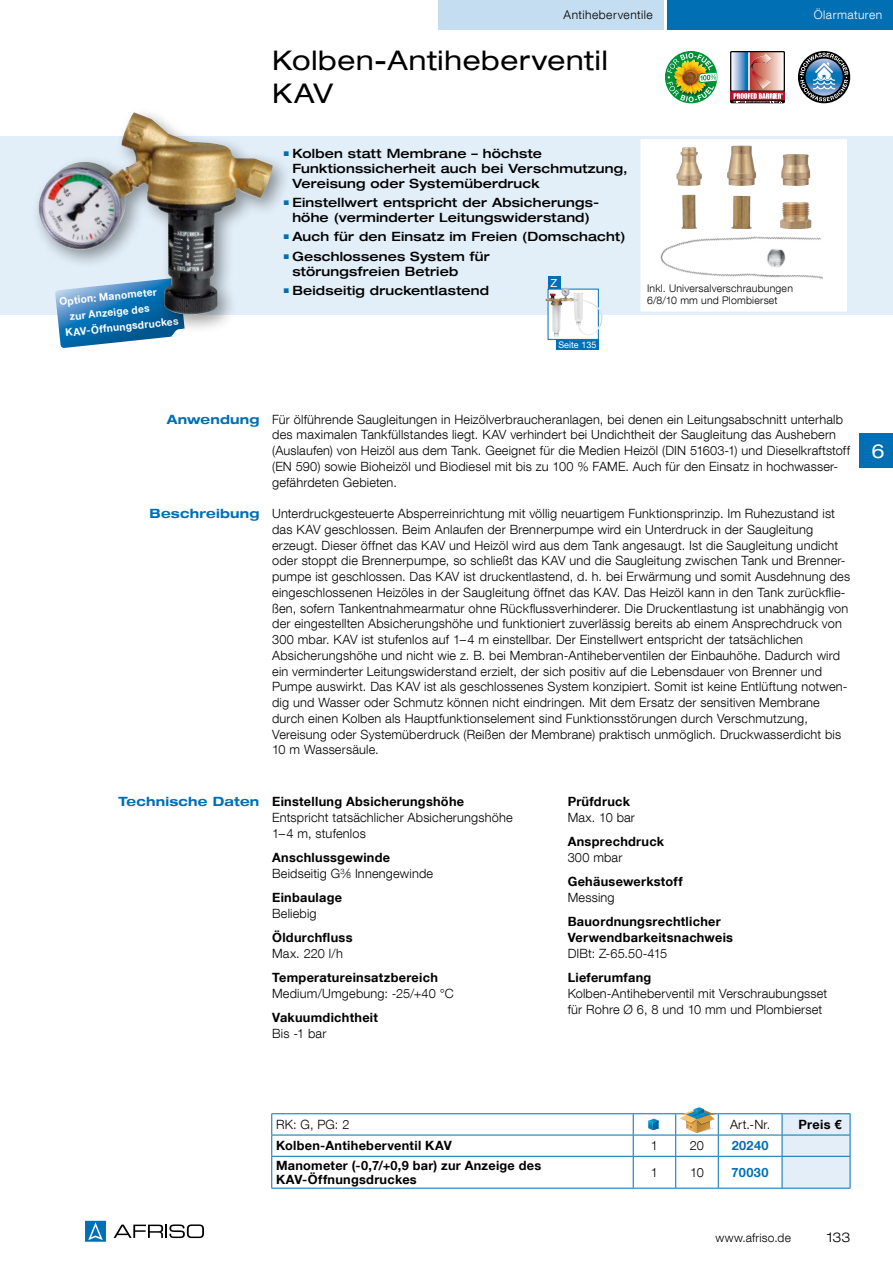
<style>
.page{position:relative;width:893px;height:1263px;background:#fff}
.page>*{position:absolute;margin:0;border:0;box-sizing:border-box;transform-origin:0 0}
.t1{font:expanded 27px/33px "Helvetica Neue LT Com";letter-spacing:.025em;color:#000}
.t2{font:expanded 19.5px "Helvetica Neue LT Com";color:#fff}
.t3{font:300 expanded 13.5px "Helvetica Neue LT Com";color:#000}
.t4{font:300 12.75px/15.8px "Helvetica Neue LT Com";letter-spacing:.015em;color:#000}
.t5{font:500 expanded 12.75px/15px "Helvetica Neue LT Com";letter-spacing:.015em;color:#000}
.t6{font:700 12.75px/15.8px "Helvetica Neue LT Com";letter-spacing:.02em;color:#000}
.t7{font:700 expanded 12.75px "Helvetica Neue LT Com";letter-spacing:.015em;color:#006fb4}
.t8{font:700 12.75px "Helvetica Neue LT Com";letter-spacing:.03em;color:#006fb4}
.t9{font:300 12px "Helvetica Neue LT Com";letter-spacing:.04em;color:#000}
.t10{font:300 12px "Helvetica Neue LT Com";letter-spacing:.02em;color:#000}
.t11{font:300 12px "Helvetica Neue LT Com";letter-spacing:.04em;color:#fff}
.t12{font:11.1px "Helvetica Neue LT Com";color:#fff}
.t13{font:300 10.5px/12px "Helvetica Neue LT Com";letter-spacing:.02em;color:#000}
.t14{font:700 10.5px "Helvetica Neue LT Com";color:#fff}
.t15{font:9px "Helvetica Neue LT Com";color:#fff}
.s1{font-weight:700;font-stretch:expanded;color:#006fb4}
.s2{font-weight:700}
.s3{font-style:italic}
.s4{font-size:8.25px}
</style>
<div class="page">
<div style="left:0;top:136px;width:893px;height:179px;background:#e2eef8"></div>
<div style="left:668px;top:0;width:225px;height:30px;background:#006fb4"></div>
<div style="left:438px;top:0;width:225px;height:30px;background:#c4ddf1"></div>
<svg style="left:114px;top:1224px;width:90px;height:14px"></svg>
<svg style="left:85px;top:1221px;width:21px;height:21px"></svg>
<hr style="left:271px;top:1113px;width:362px;height:1px;background:#006fb4">
<hr style="left:633px;top:1113px;width:43px;height:1px;background:#006fb4">
<hr style="left:718px;top:1113px;width:64px;height:1px;background:#006fb4">
<hr style="left:782px;top:1113px;width:68px;height:1px;background:#006fb4">
<hr style="left:271px;top:1135px;width:362px;height:1px;background:#006fb4">
<svg style="left:271px;top:1114px;width:1px;height:42px"></svg>
<hr style="left:718px;top:1135px;width:64px;height:1px;background:#006fb4">
<svg style="left:782px;top:1114px;width:69px;height:74px;background:#d9e8f5"></svg>
<hr style="left:271px;top:1156px;width:362px;height:1px;background:#006fb4">
<hr style="left:271px;top:1157px;width:1px;height:31px;background:#006fb4">
<hr style="left:718px;top:1156px;width:64px;height:1px;background:#006fb4">
<hr style="left:782px;top:1156px;width:68px;height:1px;background:#006fb4">
<hr style="left:782px;top:1157px;width:1px;height:31px;background:#006fb4">
<hr style="left:850px;top:1157px;width:1px;height:31px;background:#006fb4">
<hr style="left:271px;top:1188px;width:362px;height:1px;background:#006fb4">
<hr style="left:718px;top:1188px;width:64px;height:1px;background:#006fb4">
<hr style="left:782px;top:1188px;width:68px;height:1px;background:#006fb4">
<hr style="left:633px;top:1135px;width:43px;height:1px;background:#006fb4">
<svg style="left:633px;top:1114px;width:1px;height:42px"></svg>
<hr style="left:633px;top:1156px;width:43px;height:1px;background:#006fb4">
<hr style="left:633px;top:1157px;width:1px;height:31px;background:#006fb4">
<hr style="left:676px;top:1156px;width:42px;height:1px;background:#006fb4">
<hr style="left:675px;top:1157px;width:1px;height:31px;background:#006fb4">
<hr style="left:718px;top:1157px;width:1px;height:31px;background:#006fb4">
<hr style="left:633px;top:1188px;width:43px;height:1px;background:#006fb4">
<hr style="left:676px;top:1188px;width:42px;height:1px;background:#006fb4">
<svg style="left:648px;top:1118px;width:12px;height:12px"></svg>
<div style="left:639px;top:138px;width:210px;height:175px;background:#fff"></div>
<img style="left:660px;top:223px;width:163px;height:56px">
<div style="left:637px;top:136px;width:213px;height:179px;border:3px solid #e2eef8"></div>
<img style="left:676px;top:147px;width:26px;height:39px">
<img style="left:780px;top:202px;width:31px;height:27px">
<img style="left:727px;top:146px;width:29px;height:40px">
<img style="left:781px;top:154px;width:29px;height:32px">
<img style="left:681px;top:195px;width:16px;height:34px">
<img style="left:731px;top:196px;width:21px;height:33px">
<svg style="left:665px;top:51px;width:52px;height:52px"></svg>
<svg style="left:667px;top:53px;width:50px;height:49px"></svg>
<svg style="left:730px;top:51px;width:55px;height:52px;background:#ac8b91"></svg>
<svg style="left:798px;top:51px;width:52px;height:52px"></svg>
<svg style="left:800px;top:53px;width:48px;height:48px"></svg>
<div style="left:556px;top:339px;width:43px;height:11px;background:#006fb4"></div>
<div style="left:548px;top:276px;width:12px;height:13px;background:#006fb4"></div>
<svg style="left:548px;top:289px;width:51px;height:51px;fill:#fff"></svg>
<img style="left:545px;top:291px;width:20px;height:44px">
<svg style="left:59px;top:335px;width:115px;height:13px"></svg>
<div style="left:30px;top:105px;width:262px;height:230px;background:#000;opacity:.4"></div>
<img style="left:36px;top:112px;width:238px;height:203px">
<svg style="left:675px;top:1107px;width:44px;height:49px"></svg>
<div style="left:859px;top:434px;width:34px;height:34px;background:#006fb4"></div>
<p class="t9" style="left:564px;top:7px;width:91px">Antiheberventile</p>
<p class="t11" style="left:814px;top:7px;width:70px">Ölarmaturen</p>
<p class="t14" style="left:59px;top:295px;width:100px;rotate:-6deg">Option: Manometer</p>
<p class="t14" style="left:69px;top:310px;width:82px;rotate:-6deg">zur Anzeige des</p>
<p class="t14" style="left:65px;top:326px;width:115px;rotate:-6deg">KAV-Öffnungsdruckes</p>
<h1 class="t1" style="left:272px;top:43px;width:337px">Kolben-Antiheberventil<br>KAV</h1>
<p class="t5" style="left:292px;top:145px;width:337px;text-indent:-9px"><sup>■</sup> Kolben statt Membrane – höchste<br>Funktionssicherheit auch bei Verschmutzung,<br>Vereisung oder Systemüberdruck</p>
<p class="t5" style="left:284px;top:195px;width:317px;text-align:center"><sup>■</sup> Einstellwert entspricht der Absicherungs&shy;höhe (verminderter Leitungswiderstand)</p>
<p class="t5" style="left:284px;top:229px;width:343px"><sup>■</sup> Auch für den Einsatz im Freien (Domschacht)</p>
<p class="t5" style="left:292px;top:248px;width:199px;text-indent:-9px"><sup>■</sup> Geschlossenes System für störungsfreien Betrieb</p>
<p class="t5" style="left:284px;top:282px;width:207px"><sup>■</sup> Beidseitig druckentlastend</p>
<p class="t13" style="left:647px;top:282px;width:147px">Inkl. Universalverschraubungen<br>6/8/10 mm und Plombierset</p>
<p class="t15" style="left:558px;top:339px;width:40px">Seite 135</p>
<p class="t12" style="left:551px;top:276px;width:8px">Z</p>
<p class="t7" style="left:167px;top:411px;width:94px">Anwendung</p>
<p class="t7" style="left:150px;top:505px;width:111px">Beschreibung</p>
<p class="t4" style="left:272px;top:411px;width:579px">Für ölführende Saugleitungen in Heizölverbraucheranlagen, bei denen ein Leitungsabschnitt unterhalb des maximalen Tankfüllstandes liegt. KAV verhindert bei Undichtheit der Saugleitung das Aushebern (Auslaufen) von Heizöl aus dem Tank. Geeignet für die Medien Heizöl (DIN 51603-1) und Dieselkraftstoff (EN 590) sowie Bioheizöl und Biodiesel mit bis zu 100 % FAME. Auch für den Einsatz in hochwasser&shy;gefährdeten Gebieten.</p>
<p class="t4" style="left:272px;top:505px;width:580px">Unterdruckgesteuerte Absperreinrichtung mit völlig neuartigem Funktionsprinzip. Im Ruhezustand ist das KAV geschlossen. Beim Anlaufen der Brennerpumpe wird ein Unterdruck in der Saugleitung erzeugt. Dieser öffnet das KAV und Heizöl wird aus dem Tank angesaugt. Ist die Saugleitung undicht oder stoppt die Brennerpumpe, so schließt das KAV und die Saugleitung zwischen Tank und Brenner&shy;pumpe ist geschlossen. Das KAV ist druckentlastend, d. h. bei Erwärmung und somit Ausdehnung des eingeschlossenen Heizöles in der Saugleitung öffnet das KAV. Das Heizöl kann in den Tank zurückflie&shy;ßen, sofern Tankentnahmearmatur ohne Rückflussverhinderer. Die Druckentlastung ist unabhängig von der eingestellten Absicherungshöhe und funktioniert zuverlässig bereits ab einem Ansprechdruck von 300 mbar. KAV ist stufenlos auf 1–4 m einstellbar. Der Einstellwert entspricht der tatsächlichen Absicherungshöhe und nicht wie z. B. bei Membran-Antiheberventilen der Einbauhöhe. Dadurch wird ein verminderter Leitungswiderstand erzielt, der sich positiv auf die Lebensdauer von Brenner und Pumpe auswirkt. Das KAV ist als geschlossenes System konzipiert. Somit ist keine Entlüftung notwen&shy;dig und Wasser oder Schmutz können nicht eindringen. Mit dem Ersatz der sensitiven Membrane durch einen Kolben als Hauptfunktionselement sind Funktionsstörungen durch Verschmutzung, Vereisung oder Systemüberdruck (Reißen der Membrane) praktisch unmöglich. Druckwasserdicht bis 10 m Wassersäule.</p>
<p class="t4" style="left:272px;top:794px;width:242px;text-indent:-154px"><span class="s1">Technische Daten</span> <span class="s2">Einstellung Absicherungshöhe<br></span>Entspricht tatsächlicher Absicherungshöhe<br>1–4 m, stufenlos</p>
<p class="t4" style="left:272px;top:849px;width:163px"><span class="s2">Anschlussgewinde<br></span>Beidseitig G<sup>3</sup><span class="s3">/</span><span class="s4">8</span> Innengewinde</p>
<p class="t6" style="left:272px;top:889px;width:71px">Einbaulage</p>
<p class="t4" style="left:272px;top:905px;width:46px">Beliebig</p>
<p class="t6" style="left:272px;top:929px;width:82px">Öldurchfluss</p>
<p class="t4" style="left:272px;top:945px;width:72px">Max. 220 l/h</p>
<p class="t6" style="left:272px;top:969px;width:167px">Temperatureinsatzbereich</p>
<p class="t4" style="left:272px;top:985px;width:183px">Medium/Umgebung: -25/+40 °C</p>
<p class="t6" style="left:272px;top:1009px;width:107px">Vakuumdichtheit</p>
<p class="t4" style="left:272px;top:1025px;width:56px">Bis -1 bar</p>
<p class="t6" style="left:568px;top:794px;width:64px">Prüfdruck</p>
<p class="t4" style="left:568px;top:809px;width:69px">Max. 10 bar</p>
<p class="t6" style="left:568px;top:834px;width:98px">Ansprechdruck</p>
<p class="t4" style="left:568px;top:849px;width:56px">300 mbar</p>
<p class="t6" style="left:568px;top:874px;width:116px">Gehäusewerkstoff</p>
<p class="t4" style="left:568px;top:889px;width:48px">Messing</p>
<p class="t6" style="left:568px;top:914px;width:167px">Bauordnungsrechtlicher<br>Verwendbarkeitsnachweis</p>
<p class="t4" style="left:568px;top:945px;width:101px">DIBt: Z-65.50-415</p>
<p class="t6" style="left:568px;top:969px;width:85px">Lieferumfang</p>
<p class="t4" style="left:568px;top:985px;width:261px">Kolben-Antiheberventil mit Verschraubungsset für Rohre Ø 6, 8 und 10 mm und Plombierset</p>
<h2 class="t2" style="left:871px;top:438px;width:15px">6</h2>
<p class="t4" style="left:276px;top:1116px;width:75px">RK: G, PG: 2</p>
<p class="t4" style="left:730px;top:1116px;width:42px">Art.-Nr.</p>
<p class="t6" style="left:799px;top:1116px;width:44px">Preis €</p>
<p class="t6" style="left:276px;top:1137px;width:177px">Kolben-Antiheberventil KAV</p>
<p class="t4" style="left:651px;top:1137px;width:9px">1</p>
<p class="t4" style="left:690px;top:1137px;width:16px">20</p>
<p class="t8" style="left:732px;top:1137px;width:38px">20240</p>
<p class="t6" style="left:276px;top:1157px;width:267px;line-height:14.2px">Manometer (-0,7/+0,9 bar) zur Anzeige des<br>KAV-Öffnungsdruckes</p>
<p class="t4" style="left:651px;top:1164px;width:9px">1</p>
<p class="t4" style="left:690px;top:1164px;width:15px">10</p>
<p class="t8" style="left:732px;top:1164px;width:38px">70030</p>
<p class="t10" style="left:715px;top:1230px;width:77px">www.afriso.de</p>
<p class="t3" style="left:827px;top:1228px;width:25px">133</p>
</div>
